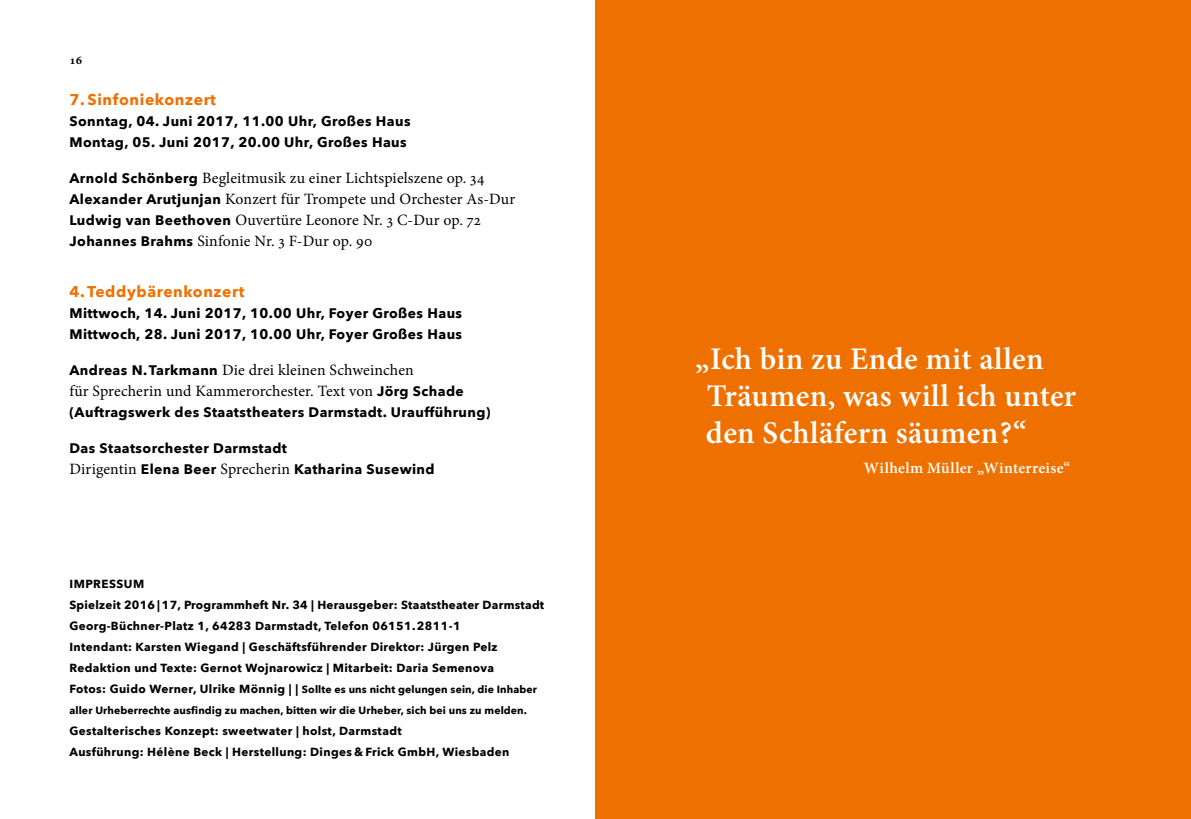
<style>
.page{position:relative;width:1191px;height:819px;background:#fff}
.page>*{position:absolute;margin:0;border:0;box-sizing:border-box;transform-origin:0 0}
.t1{font:600 31.5px/36.8px "Minion Pro";letter-spacing:.01em;color:#fff}
.t2{font:15.75px/21px "Minion Pro";letter-spacing:.01em;color:#000}
.t3{font:600 15.75px "Minion Pro";letter-spacing:.015em;color:#fff}
.t4{font:700 15.58px "Avenir Next";letter-spacing:.04em;color:#ee7100}
.t5{font:700 13.83px/21px "Avenir Next";letter-spacing:.03em;color:#000}
.t6{font:700 12.25px "Minion Pro";color:#000}
.t7{font:700 11.72px/21px "Avenir Next";letter-spacing:.03em;color:#000}
.t8{font:700 10.5px/21px "Avenir Next";letter-spacing:.01em;color:#000}
.s1{font-family:"Avenir Next";font-weight:700;font-size:13.83px}
.s2{font-family:"Minion Pro";font-weight:400;font-size:15.75px}
.s3{font-size:11.72px}
</style>
<div class="page">
<div style="left:595px;top:0;width:596px;height:819px;background:#ee7100"></div>
<p class="t6" style="left:69px;top:51px;width:14px">16</p>
<h3 class="t4" style="left:69px;top:86px;width:148px">7. Sinfoniekonzert</h3>
<p class="t5" style="left:69px;top:110px;width:343px">Sonntag, 04. Juni 2017, 11.00 Uhr, Großes Haus<br>Montag, 05. Juni 2017, 20.00 Uhr, Großes Haus</p>
<h2 class="t2" style="left:69px;top:167px;width:447px"><span class="s1">Arnold Schönberg</span> Begleitmusik zu einer Lichtspielszene op. 34<br><span class="s1">Alexander Arutjunjan</span> Konzert für Trompete und Orchester As-Dur <span class="s1">Ludwig van Beethoven</span> Ouvertüre Leonore Nr. 3 C-Dur op. 72<br><span class="s1">Johannes Brahms</span> Sinfonie Nr. 3 F-Dur op. 90</h2>
<h3 class="t4" style="left:69px;top:278px;width:177px">4. Teddybärenkonzert</h3>
<p class="t5" style="left:69px;top:302px;width:394px">Mittwoch, 14. Juni 2017, 10.00 Uhr, Foyer Großes Haus<br>Mittwoch, 28. Juni 2017, 10.00 Uhr, Foyer Großes Haus</p>
<h2 class="t2" style="left:69px;top:359px;width:396px"><span class="s1">Andreas N . Tarkmann</span> Die drei kleinen Schweinchen<br>für Sprecherin und Kammerorchester. Text von <span class="s1">Jörg Schade</span></h2>
<p class="t5" style="left:69px;top:401px;width:423px">(Auftragswerk des Staatstheaters Darmstadt. Uraufführung)</p>
<p class="t5" style="left:69px;top:437px;width:367px">Das Staatsorchester Darmstadt<br><span class="s2">Dirigentin</span> Elena Beer <span class="s2">Sprecherin</span> Katharina Susewind</p>
<p class="t7" style="left:69px;top:573px;width:49px">Impressu</p>
<p class="t7" style="left:69px;top:573px;width:476px;text-indent:64px">m<br>Spielzeit 2016 | 17, Programmheft Nr. 34 | Herausgeber: Staatstheater Darmstadt Georg-Büchner-Platz 1, 64283 Darmstadt, Telefon 06151.2811-1<br>Intendant: Karsten Wiegand | Geschäftsführender Direktor: Jürgen Pelz Redaktion und Texte: Gernot Wojnarowicz | Mitarbeit: Daria Semenova</p>
<p class="t8" style="left:69px;top:679px;width:469px"><span class="s3">Fotos: Guido Werner, Ulrike Mönnig | |</span> Sollte es uns nicht gelungen sein, die Inhaber aller Urheberrechte ausfindig zu machen, bitten wir die Urheber, sich bei uns zu melden.</p>
<p class="t7" style="left:69px;top:720px;width:441px">Gestalterisches Konzept: sweetwater | holst, Darmstadt<br>Ausführung: Hélène Beck | Herstellung: Dinges &amp; Frick GmbH, Wiesbaden</p>
<h1 class="t1" style="left:706px;top:340px;width:372px;text-indent:-11px">„Ich bin zu Ende mit allen<br>Träumen, was will ich unter den Schläfern säumen?“</h1>
<h2 class="t3" style="left:864px;top:456px;width:208px">Wilhelm Müller „Winterreise“</h2>
</div>
